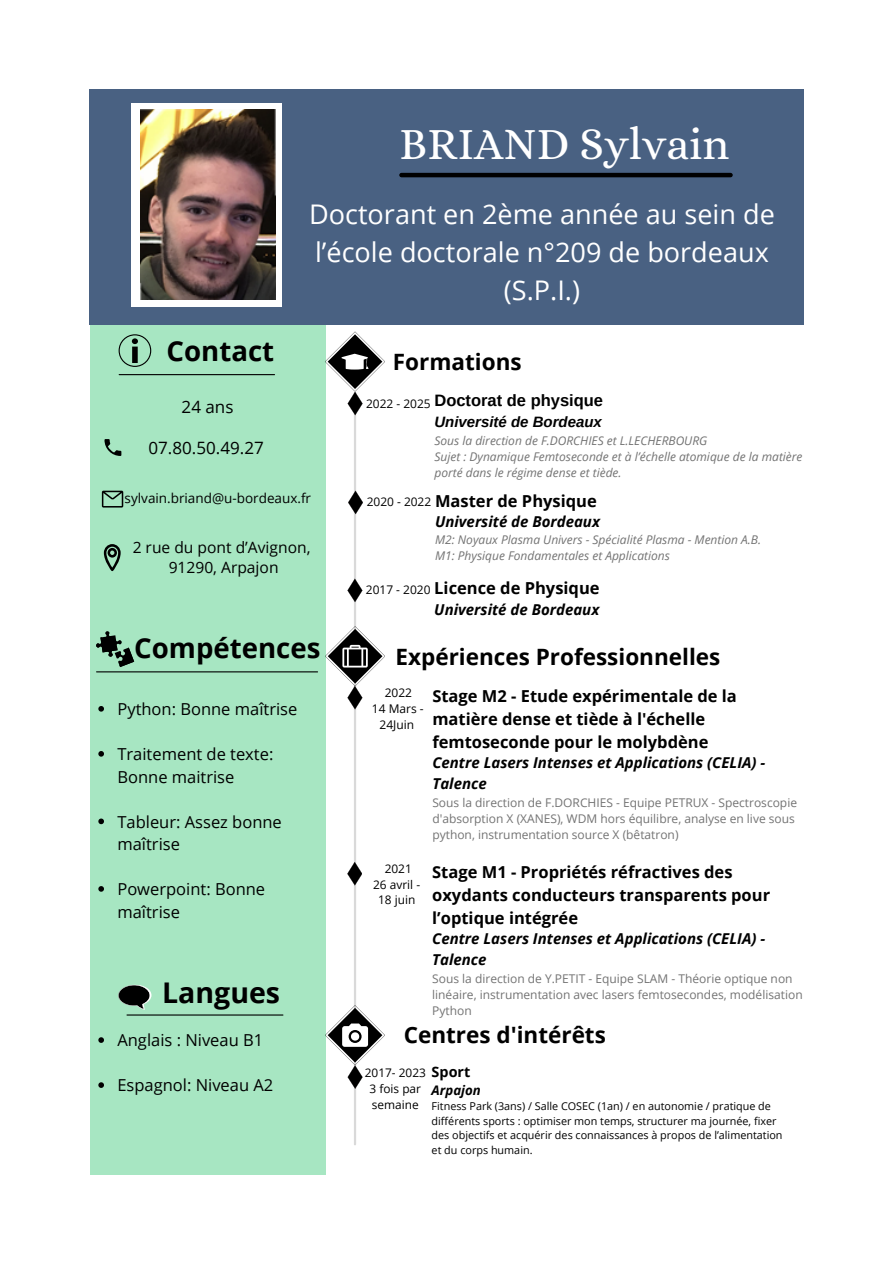
<style>
.page{position:relative;width:894px;height:1264px;background:#fff}
.page>*{position:absolute;margin:0;border:0;box-sizing:border-box;transform-origin:0 0}
.t1{font:45px "Alice";color:#fff}
.t2{font:700 28.5px "Open Sans";color:#000}
.t3{font:700 27.6px "Open Sans";color:#000}
.t4{font:27px/37.8px "Open Sans";color:#fff;text-align:center}
.t5{font:700 22.5px "Open Sans";color:#000}
.t6{font:16.95px "Open Sans";color:#000}
.t7{font:700 16.5px/23px "Open Sans";color:#000}
.t8{font:16.5px/22.5px "Open Sans";color:#000}
.t9{font:700 16.5px "Arimo";color:#000}
.t10{font:15.6px "Open Sans";color:#000}
.t11{font:italic 700 15px/21px "Open Sans";color:#000}
.t12{font:italic 700 15px "Arimo";color:#000}
.t13{font:700 14.4px "Open Sans";color:#000}
.t14{font:13.5px "Open Sans";color:#000}
.t15{font:italic 700 13.2px "Open Sans";color:#000}
.t16{font:12px/16px "Open Sans";color:#737373}
.t17{font:italic 12px/16px "Open Sans";color:#737373}
.t18{font:12px "Open Sans";color:#000}
.t19{font:11.85px/15.8px "Open Sans";color:#000}
.t20{font:10.8px/14.4px "Open Sans";color:#000}
</style>
<div class="page">
<div style="left:90px;top:321px;width:235px;height:853px;background:#a7e6c2"></div>
<div style="left:89px;top:89px;width:715px;height:236px;background:#496182"></div>
<hr style="left:401px;top:173px;width:329px;height:4px;background:#000">
<div style="left:119px;top:334px;width:32px;height:33px;border:1px solid #000;border-radius:50%"></div>
<svg style="left:132px;top:338px;width:6px;height:25px"></svg>
<hr style="left:119px;top:374px;width:155px;height:1px;background:#000">
<svg style="left:104px;top:439px;width:17px;height:17px"></svg>
<svg style="left:102px;top:490px;width:21px;height:17px"></svg>
<svg style="left:104px;top:544px;width:17px;height:27px"></svg>
<hr style="left:96px;top:671px;width:221px;height:1px;background:#000">
<hr style="left:354px;top:393px;width:2px;height:751px;background:#d9d9d9">
<svg style="left:325px;top:1005px;width:59px;height:83px"></svg>
<hr style="left:127px;top:1014px;width:156px;height:1px;background:#000">
<svg style="left:347px;top:862px;width:15px;height:23px"></svg>
<svg style="left:325px;top:626px;width:59px;height:83px"></svg>
<svg style="left:347px;top:578px;width:15px;height:24px"></svg>
<svg style="left:348px;top:490px;width:14px;height:24px"></svg>
<svg style="left:325px;top:331px;width:59px;height:84px"></svg>
<div style="left:131px;top:103px;width:150px;height:204px;background:#fff"></div>
<img style="left:140px;top:110px;width:135px;height:190px">
<svg style="left:118px;top:984px;width:33px;height:25px"></svg>
<svg style="left:96px;top:631px;width:38px;height:36px"></svg>
<svg style="left:98px;top:706px;width:6px;height:5px"></svg>
<svg style="left:98px;top:751px;width:6px;height:5px"></svg>
<svg style="left:98px;top:818px;width:6px;height:6px"></svg>
<svg style="left:98px;top:886px;width:6px;height:5px"></svg>
<svg style="left:98px;top:1037px;width:6px;height:5px"></svg>
<svg style="left:98px;top:1082px;width:6px;height:5px"></svg>
<p class="t1" style="left:399px;top:118px;width:331px">BRIAND Sylvain</p>
<p class="t4" style="left:309px;top:194px;width:467px">Doctorant en 2ème année au sein de l’école doctorale n°209 de bordeaux (S.P.I.)</p>
<p class="t3" style="left:166px;top:332px;width:109px">Contact</p>
<p class="t6" style="left:181px;top:395px;width:53px">24 ans</p>
<p class="t6" style="left:148px;top:436px;width:117px">07.80.50.49.27</p>
<p class="t14" style="left:125px;top:488px;width:188px">sylvain.briand@u-bordeaux.fr</p>
<p class="t10" style="left:133px;top:536px;width:179px">2 rue du pont d’Avignon,</p>
<p class="t10" style="left:169px;top:556px;width:111px">91290, Arpajon</p>
<p class="t3" style="left:134px;top:628px;width:188px">Compétences</p>
<p class="t8" style="left:117px;top:697px;width:181px">Python: Bonne maîtrise</p>
<p class="t8" style="left:117px;top:742px;width:157px">Traitement de texte:<br>Bonne maitrise</p>
<p class="t8" style="left:117px;top:810px;width:166px">Tableur: Assez bonne maîtrise</p>
<p class="t8" style="left:117px;top:877px;width:149px">Powerpoint: Bonne maîtrise</p>
<p class="t2" style="left:162px;top:972px;width:119px">Langues</p>
<p class="t8" style="left:117px;top:1028px;width:147px">Anglais : Niveau B1</p>
<p class="t8" style="left:117px;top:1073px;width:157px">Espagnol: Niveau A2</p>
<p class="t5" style="left:393px;top:346px;width:130px">Formations</p>
<p class="t9" style="left:434px;top:391px;width:170px">Doctorat de physique</p>
<p class="t12" style="left:434px;top:413px;width:169px">Université de Bordeaux</p>
<p class="t17" style="left:434px;top:432px;width:274px">Sous la direction de F.DORCHIES et L.LECHERBOURG</p>
<p class="t17" style="left:434px;top:448px;width:369px">Sujet : Dynamique Femtoseconde et à l’échelle atomique de la matière porté dans le régime dense et tiède.</p>
<p class="t18" style="left:366px;top:394px;width:66px">2022 - 2025</p>
<p class="t7" style="left:435px;top:489px;width:163px">Master de Physique</p>
<p class="t11" style="left:435px;top:510px;width:166px">Université de Bordeaux</p>
<p class="t17" style="left:435px;top:531px;width:327px">M2: Noyaux Plasma Univers - Spécialité Plasma - Mention A.B.</p>
<p class="t17" style="left:435px;top:547px;width:236px">M1: Physique Fondamentales et Applications</p>
<p class="t18" style="left:366px;top:493px;width:66px">2020 - 2022</p>
<p class="t7" style="left:434px;top:576px;width:167px">Licence de Physique</p>
<p class="t11" style="left:434px;top:599px;width:166px">Université de Bordeaux</p>
<p class="t18" style="left:366px;top:581px;width:66px">2017 - 2020</p>
<p class="t5" style="left:395px;top:640px;width:326px">Expériences Professionnelles</p>
<p class="t18" style="left:384px;top:684px;width:29px">2022</p>
<p class="t18" style="left:372px;top:699px;width:53px">14 Mars -</p>
<p class="t18" style="left:379px;top:715px;width:36px">24Juin</p>
<p class="t19" style="left:384px;top:860px;width:29px">2021</p>
<p class="t19" style="left:373px;top:876px;width:48px">26 avril -</p>
<p class="t19" style="left:378px;top:891px;width:39px">18 juin</p>
<p class="t7" style="left:432px;top:684px;width:306px">Stage M2 - Etude expérimentale de la matière dense et tiède à l'échelle femtoseconde pour le molybdène</p>
<p class="t11" style="left:432px;top:752px;width:334px">Centre Lasers Intenses et Applications (CELIA) -<br>Talence</p>
<p class="t16" style="left:432px;top:794px;width:366px">Sous la direction de F.DORCHIES - Equipe PETRUX - Spectroscopie d'absorption X (XANES), WDM hors équilibre, analyse en live sous python, instrumentation source X (bêtatron)</p>
<p class="t7" style="left:432px;top:860px;width:339px">Stage M1 - Propriétés réfractives des oxydants conducteurs transparents pour l’optique intégrée</p>
<p class="t11" style="left:432px;top:928px;width:334px">Centre Lasers Intenses et Applications (CELIA) -<br>Talence</p>
<p class="t16" style="left:432px;top:970px;width:372px">Sous la direction de Y.PETIT - Equipe SLAM - Théorie optique non linéaire, instrumentation avec lasers femtosecondes, modélisation<br>Python</p>
<p class="t5" style="left:403px;top:1019px;width:203px">Centres d'intérêts</p>
<p class="t13" style="left:431px;top:1061px;width:40px">Sport</p>
<p class="t15" style="left:431px;top:1080px;width:51px">Arpajon</p>
<p class="t20" style="left:431px;top:1098px;width:352px">Fitness Park (3ans) / Salle COSEC (1an) / en autonomie / pratique de différents sports : optimiser mon temps, structurer ma journée, fixer des objectifs et acquérir des connaissances à propos de l’alimentation et du corps humain.</p>
<p class="t19" style="left:364px;top:1064px;width:63px">2017- 2023</p>
<p class="t19" style="left:369px;top:1080px;width:53px">3 fois par semaine</p>
</div>
